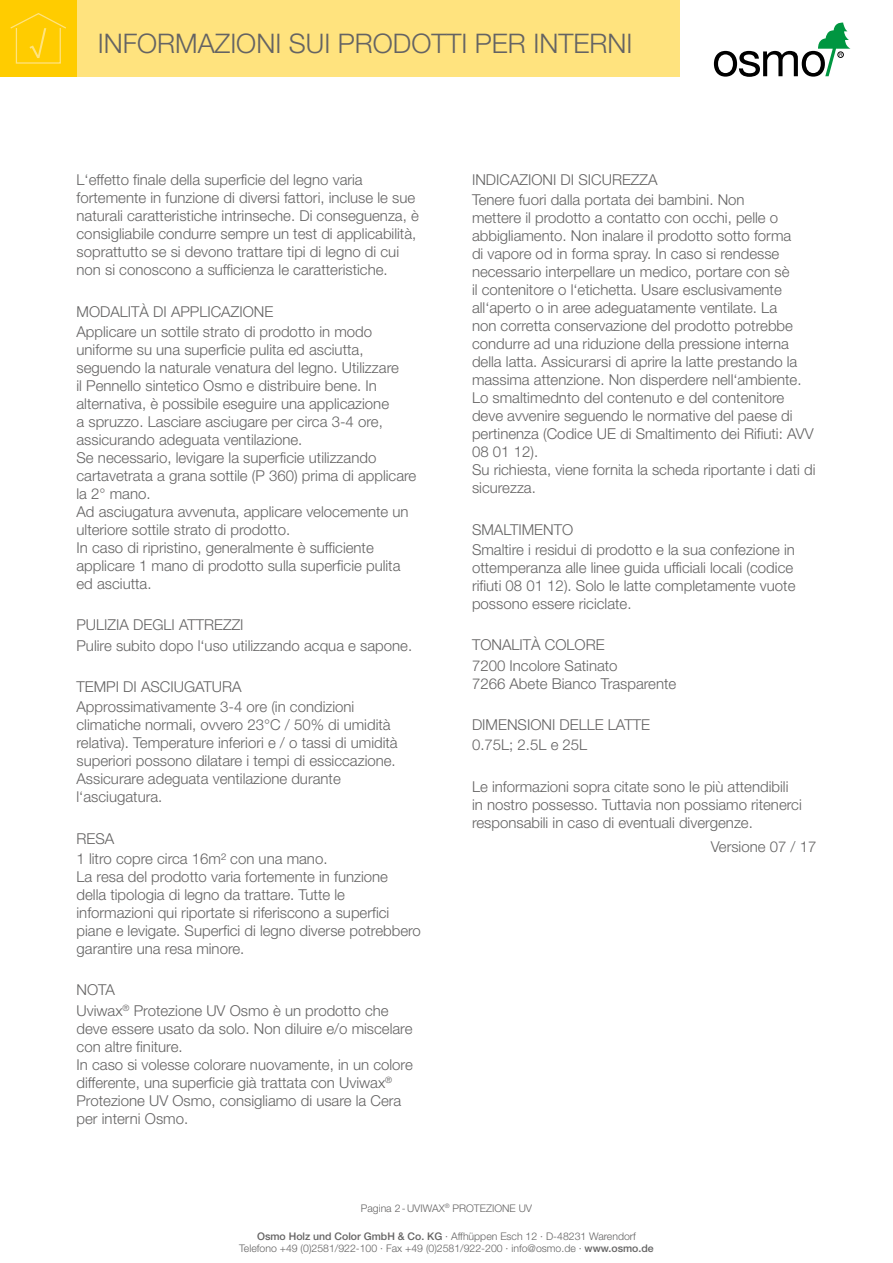
<style>
.page{position:relative;width:893px;height:1263px;background:#fff}
.page>*{position:absolute;margin:0;border:0;box-sizing:border-box;transform-origin:0 0}
.t1{font:300 27px "Helvetica Neue";color:#646363}
.t2{font:300 15px/18px "Helvetica Neue";color:#646363}
.t3{font:300 10.5px/12.6px "Helvetica Neue";color:#646363;text-align:center}
.s1{font-weight:500}
</style>
<div class="page">
<div style="left:77px;top:0;width:603px;height:77px;background:#ffe37e"></div>
<div style="left:0;top:0;width:77px;height:77px;background:#fc0"></div>
<svg style="left:10px;top:13px;width:56px;height:51px"></svg>
<svg style="left:714px;top:23px;width:136px;height:54px"></svg>
<h1 class="t1" style="left:98px;top:27px;width:536px">INFORMAZIONI SUI PRODOTTI PER INTERNI</h1>
<p class="t2" style="left:77px;top:170px;width:344px">L‘effetto finale della superficie del legno varia fortemente in funzione di diversi fattori, incluse le sue naturali caratteristiche intrinseche. Di conseguenza, è consigliabile condurre sempre un test di applicabilità, soprattutto se si devono trattare tipi di legno di cui non si conoscono a sufficienza le caratteristiche.</p>
<p class="t2" style="left:77px;top:301px;width:297px;line-height:20.1px">MODALITÀ DI APPLICAZIONE<br>Applicare un sottile strato di prodotto in modo</p>
<p class="t2" style="left:77px;top:340px;width:341px">uniforme su una superficie pulita ed asciutta, seguendo la naturale venatura del legno. Utilizzare<br>il Pennello sintetico Osmo e distribuire bene. In alternativa, è possibile eseguire una applicazione<br>a spruzzo. Lasciare asciugare per circa 3-4 ore, assicurando adeguata ventilazione.<br>Se necessario, levigare la superficie utilizzando cartavetrata a grana sottile (P 360) prima di applicare la 2° mano.<br>Ad asciugatura avvenuta, applicare velocemente un ulteriore sottile strato di prodotto.<br>In caso di ripristino, generalmente è sufficiente applicare 1 mano di prodotto sulla superficie pulita ed asciutta.</p>
<p class="t2" style="left:77px;top:615px;width:337px;line-height:20.1px">PULIZIA DEGLI ATTREZZI<br>Pulire subito dopo l‘uso utilizzando acqua e sapone.</p>
<p class="t2" style="left:77px;top:676px;width:279px;line-height:20.1px">TEMPI DI ASCIUGATURA<br>Approssimativamente 3-4 ore (in condizioni</p>
<p class="t2" style="left:77px;top:715px;width:323px">climatiche normali, ovvero 23°C / 50% di umidità relativa). Temperature inferiori e / o tassi di umidità superiori possono dilatare i tempi di essiccazione.<br>Assicurare adeguata ventilazione durante l‘asciugatura.</p>
<p class="t2" style="left:77px;top:828px;width:252px;line-height:20.1px">RESA<br>1 litro copre circa 16m² con una mano.</p>
<p class="t2" style="left:77px;top:867px;width:346px">La resa del prodotto varia fortemente in funzione della tipologia di legno da trattare. Tutte le informazioni qui riportate si riferiscono a superfici piane e levigate. Superfici di legno diverse potrebbero garantire una resa minore.</p>
<p class="t2" style="left:77px;top:980px;width:314px;line-height:20.1px">NOTA<br>Uviwax<sup>®</sup> Protezione UV Osmo è un prodotto che</p>
<p class="t2" style="left:77px;top:1019px;width:338px">deve essere usato da solo. Non diluire e/o miscelare con altre finiture.<br>In caso si volesse colorare nuovamente, in un colore differente, una superficie già trattata con Uviwax<sup>® </sup>Protezione UV Osmo, consigliamo di usare la Cera per interni Osmo.</p>
<p class="t2" style="left:472px;top:169px;width:274px;line-height:20.1px">INDICAZIONI DI SICUREZZA<br>Tenere fuori dalla portata dei bambini. Non</p>
<p class="t2" style="left:472px;top:209px;width:345px">mettere il prodotto a contatto con occhi, pelle o abbigliamento. Non inalare il prodotto sotto forma<br>di vapore od in forma spray. In caso si rendesse necessario interpellare un medico, portare con sè<br>il contenitore o l‘etichetta. Usare esclusivamente all‘aperto o in aree adeguatamente ventilate. La<br>non corretta conservazione del prodotto potrebbe condurre ad una riduzione della pressione interna della latta. Assicurarsi di aprire la latte prestando la massima attenzione. Non disperdere nell‘ambiente.<br>Lo smaltimednto del contenuto e del contenitore deve avvenire seguendo le normative del paese di pertinenza (Codice UE di Smaltimento dei Rifiuti: AVV 08 01 12).<br>Su richiesta, viene fornita la scheda riportante i dati di sicurezza.</p>
<p class="t2" style="left:472px;top:519px;width:324px;line-height:20.1px">SMALTIMENTO<br>Smaltire i residui di prodotto e la sua confezione in</p>
<p class="t2" style="left:472px;top:558px;width:325px">ottemperanza alle linee guida ufficiali locali (codice rifiuti 08 01 12). Solo le latte completamente vuote possono essere riciclate.</p>
<p class="t2" style="left:472px;top:635px;width:147px;line-height:20.1px">TONALITÀ COLORE<br>7200 Incolore Satinato</p>
<p class="t2" style="left:472px;top:674px;width:206px">7266 Abete Bianco Trasparente</p>
<p class="t2" style="left:472px;top:714px;width:179px;line-height:20.1px">DIMENSIONI DELLE LATTE<br>0.75L; 2.5L e 25L</p>
<p class="t2" style="left:472px;top:777px;width:331px">Le informazioni sopra citate sono le più attendibili in nostro possesso. Tuttavia non possiamo ritenerci responsabili in caso di eventuali divergenze.</p>
<p class="t2" style="left:711px;top:838px;width:107px">Versione 07 / 17</p>
<p class="t3" style="left:361px;top:1202px;width:173px">Pagina 2-UVIWAX<sup>®</sup> PROTEZIONE UV</p>
<p class="t3" style="left:239px;top:1229px;width:416px"><span class="s1">Osmo Holz und Color GmbH &amp; Co. KG</span> · Affhüppen Esch 12 · D-48231 Warendorf<br>Telefono +49 (0)2581/922-100 · Fax +49 (0)2581/922-200 · info@osmo.de · <span class="s1">www.osmo.de</span></p>
</div>
